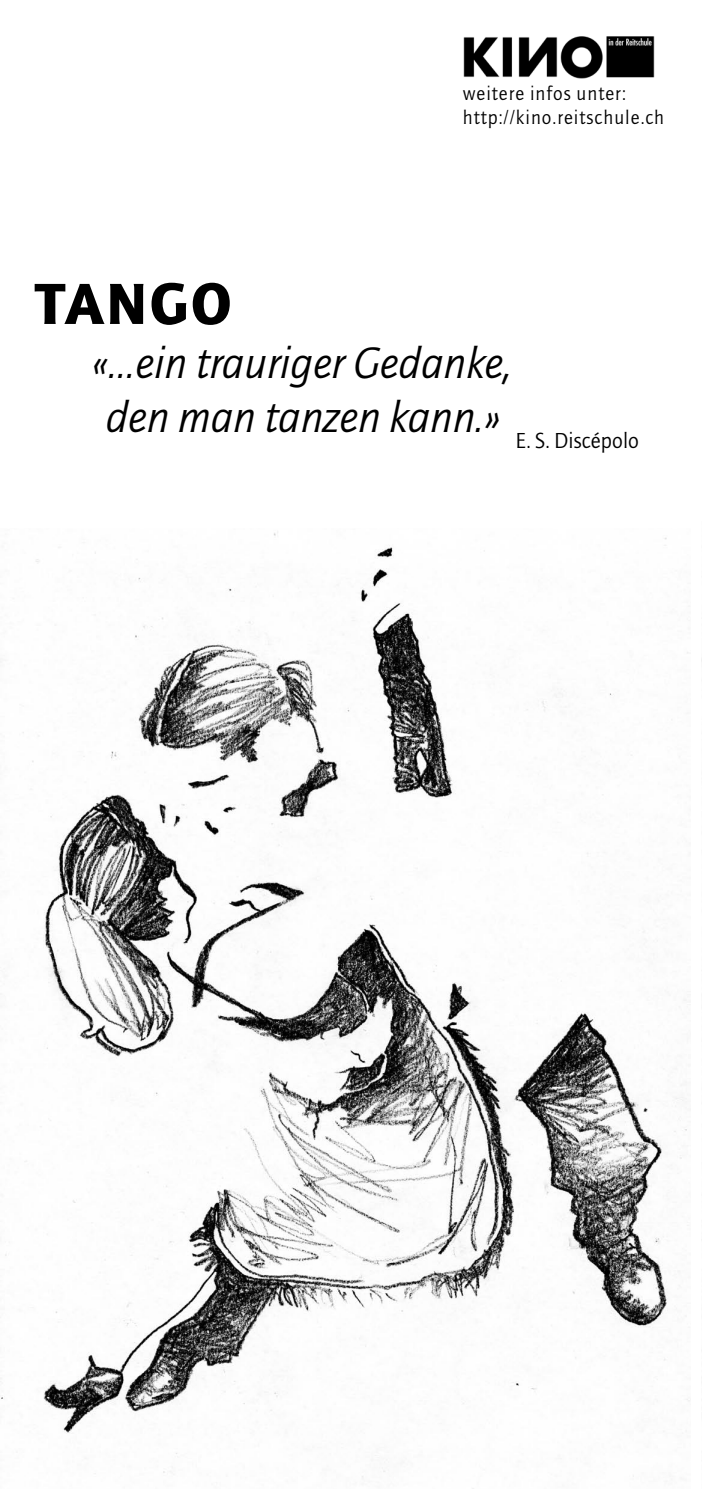
<style>
.page{position:relative;width:702px;height:1489px;background:#fff}
.page>*{position:absolute;margin:0;border:0;box-sizing:border-box;transform-origin:0 0}
.t1{font:900 60px "Quay Itc T";letter-spacing:.05em;color:#000}
.t2{font:italic 45px/54px "Quay Itc T";letter-spacing:.005em;color:#000}
.t3{font:20px/24px "Quay Itc T";letter-spacing:.05em;color:#000}
.s1{font-family:"Frutiger";font-weight:300;font-stretch:condensed}
</style>
<div class="page">
<img style="left:463px;top:36px;width:191px;height:42px">
<img style="left:0;top:532px;width:690px;height:946px">
<p class="t3" style="left:463px;top:81px;width:203px">weitere infos unter: http:<span class="s1">//</span>kino.reitschule.ch</p>
<p class="t1" style="left:35px;top:268px;width:198px">TANGO</p>
<p class="t2" style="left:106px;top:335px;width:534px;text-indent:-14px">«...ein trauriger Gedanke,<br>den man tanzen kann.» <sub>E.</sub> <sub>S.</sub> <sub>Discépolo</sub></p>
</div>
